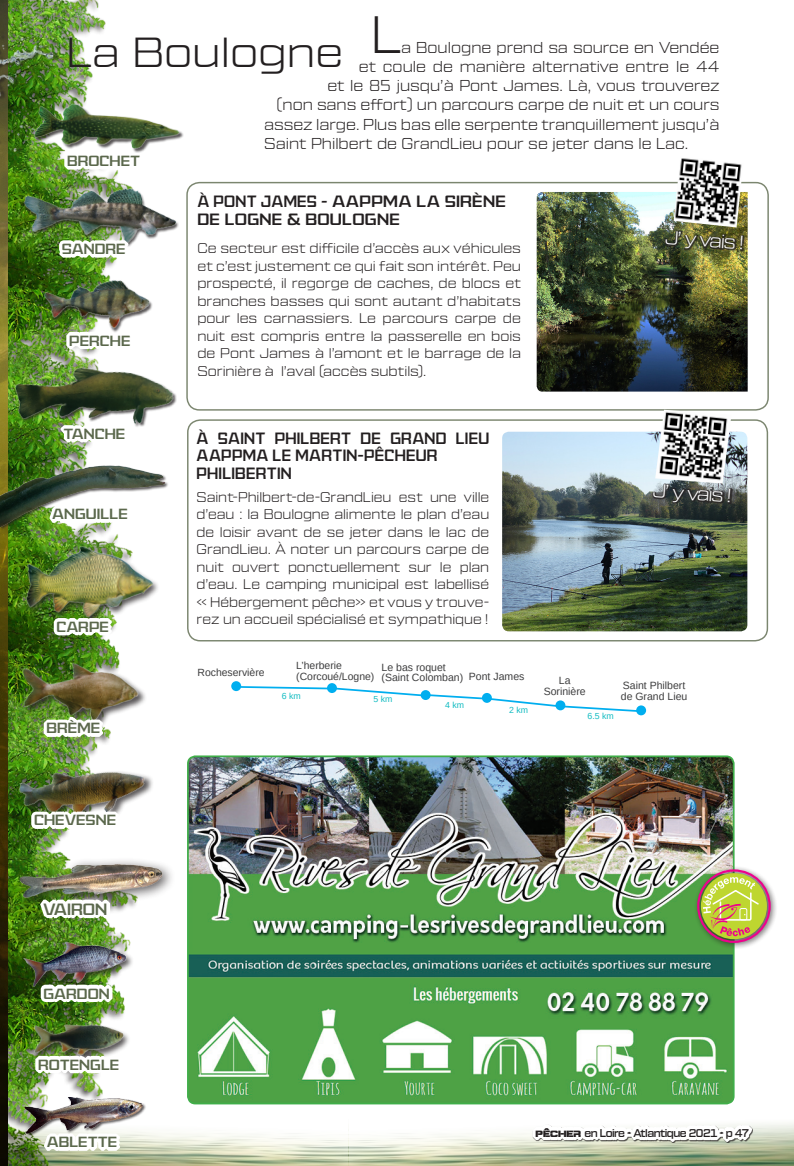
<style>
.page{position:relative;width:794px;height:1166px;background:#fff}
.page>*{position:absolute;margin:0;border:0;box-sizing:border-box;transform-origin:0 0}
.t1{font:52.5px "Tactic Sans Lgt";color:#231f20;scale:.95 1}
.t2{font:42px "Tactic Sans Lgt";color:#231f20}
.t3{font:19.25px "Tactic Sans Lgt";color:#fff}
.t4{font:15.75px "Tactic Sans Lgt";color:#231f20;scale:.95 1}
.Style_de_paragraphe{font:15.75px/17.5px "American Captain Patrius 02 FRE";letter-spacing:.015em;color:#231f20;scale:.9 1}
.Style_de_paragraphe-2{font:15.75px "American Captain Patrius 02 FRE";letter-spacing:.015em;color:#231f20}
.t5{font:15.75px "American Captain Patrius 02 FRE";color:#5b684c}
.t6{font:14.17px "American Captain Patrius 02 FRE";color:#5b684c}
.t7{font:14px/17.5px "Tactic Sans Lgt";color:#231f20;text-align:justify;scale:.96 1}
.t8{font:14px/17.5px "Tactic Sans Lgt";color:#231f20;text-align:justify;scale:.94 1}
.t9{font:500 11.2px "Tactic Sans";letter-spacing:-.05em;color:#231f20;scale:.91 1}
.t10{font:10.5px/10.5px "Arimo";color:#3e3e3f}
.t11{font:10.33px "Arimo";color:#3e3e3f}
.t12{font:8.75px "Arimo";color:#14bcc2}
.s1{font-family:"Steiner";font-weight:400;font-size:10.85px}
</style>
<div class="page">
<img style="left:182px;top:1103px;width:612px;height:63px">
<img style="left:7px;top:201px;width:30px;height:138px">
<img style="left:7px;top:452px;width:21px;height:242px">
<img style="left:7px;top:694px;width:175px;height:472px">
<img style="left:0;top:201px;width:7px;height:965px">
<div style="left:186px;top:182px;width:583px;height:229px;border:1px solid #5b684c;border-radius:13px"></div>
<img style="left:536px;top:192px;width:211px;height:200px">
<div style="left:665px;top:230px;width:80px;height:21px;background:#231f20;opacity:.75"></div>
<img style="left:673px;top:158px;width:70px;height:69px">
<div style="left:187px;top:419px;width:581px;height:222px;border:1px solid #5b684c;border-radius:13px"></div>
<img style="left:502px;top:432px;width:245px;height:199px">
<div style="left:652px;top:484px;width:81px;height:21px;background:#231f20;opacity:.75"></div>
<img style="left:655px;top:410px;width:76px;height:73px">
<svg style="left:327px;top:683px;width:10px;height:10px"></svg>
<div style="left:231px;top:681px;width:10px;height:10px;background:#00aeef;border-radius:50%"></div>
<div style="left:636px;top:705px;width:10px;height:10px;background:#00aeef;border-radius:50%"></div>
<svg style="left:238px;top:685px;width:402px;height:28px"></svg>
<svg style="left:528px;top:1118px;width:233px;height:28px"></svg>
<img style="left:17px;top:201px;width:162px;height:71px">
<img style="left:37px;top:255px;width:123px;height:84px">
<img style="left:54px;top:0;width:94px;height:339px">
<div style="left:0;top:453px;width:170px;height:76px;background:#231f20;opacity:.24"></div>
<img style="left:15px;top:535px;width:142px;height:95px">
<div style="left:22px;top:662px;width:125px;height:67px;background:#231f20;opacity:.75"></div>
<img style="left:13px;top:648px;width:131px;height:71px">
<img style="left:4px;top:719px;width:154px;height:141px">
<img style="left:20px;top:930px;width:116px;height:62px">
<img style="left:24px;top:1000px;width:4px;height:72px">
<img style="left:17px;top:1090px;width:131px;height:59px">
<svg style="left:37px;top:1128px;width:88px;height:26px"></svg>
<img style="left:7px;top:339px;width:170px;height:113px">
<div style="left:14px;top:857px;width:162px;height:53px;background:#231f20;opacity:.75"></div>
<img style="left:17px;top:837px;width:149px;height:68px">
<img style="left:28px;top:387px;width:107px;height:697px">
<img style="left:60px;top:94px;width:124px;height:63px">
<div style="left:0;top:0;width:60px;height:195px;background:#231f20;opacity:.75"></div>
<img style="left:0;top:6px;width:58px;height:195px">
<img style="left:188px;top:757px;width:545px;height:346px">
<div style="left:187px;top:755px;width:547px;height:349px;border:2px solid #40ae49;border-radius:7px"></div>
<div style="left:693px;top:865px;width:85px;height:85px;background:#231f20;opacity:.75"></div>
<div style="left:701px;top:873px;width:66px;height:66px;background:#bed630;border-radius:50%"></div>
<div style="left:697px;top:869px;width:73px;height:74px;border:2px solid #ed028c;border-radius:50%"></div>
<svg style="left:703px;top:877px;width:57px;height:59px"></svg>
<p class="t1" style="left:371px;top:7px;width:33px">L</p>
<p class="t2" style="left:66px;top:31px;width:278px">La Boulogne</p>
<p class="t4" style="left:401px;top:39px;width:336px">a Boulogne prend sa source en Vendée</p>
<p class="t4" style="left:359px;top:58px;width:381px">et coule de manière alternative entre le 44</p>
<p class="t4" style="left:327px;top:77px;width:414px">et le 85 jusqu’à Pont James. Là, vous trouverez</p>
<p class="t4" style="left:276px;top:97px;width:468px">(non sans effort) un parcours carpe de nuit et un cours</p>
<p class="t4" style="left:264px;top:116px;width:480px">assez large. Plus bas elle serpente tranquillement jusqu’à</p>
<p class="t4" style="left:264px;top:135px;width:448px">Saint Philbert de GrandLieu pour se jeter dans le Lac.</p>
<p class="t6" style="left:67px;top:152px;width:75px">BROCHET</p>
<p class="t6" style="left:62px;top:240px;width:65px">SANDRE</p>
<p class="t6" style="left:69px;top:331px;width:63px">PERCHE</p>
<p class="t6" style="left:63px;top:425px;width:63px">TANCHE</p>
<p class="t6" style="left:52px;top:505px;width:77px">ANGUILLE</p>
<p class="t6" style="left:57px;top:618px;width:54px">CARPE</p>
<p class="t6" style="left:47px;top:719px;width:55px">BRÈME</p>
<p class="t6" style="left:34px;top:811px;width:84px">CHEVESNE</p>
<p class="t5" style="left:43px;top:899px;width:66px">VAIRON</p>
<p class="t6" style="left:44px;top:984px;width:68px">GARDON</p>
<p class="t6" style="left:38px;top:1055px;width:83px">ROTENGLE</p>
<p class="t6" style="left:47px;top:1133px;width:72px">ABLETTE</p>
<p class="Style_de_paragraphe" style="left:197px;top:192px;width:344px">À PONT JAMES - AAPPMA LA SIRÈNE</p>
<p class="Style_de_paragraphe-2" style="left:197px;top:210px;width:204px">DE LOGNE &amp; BOULOGNE</p>
<p class="t7" style="left:197px;top:240px;width:339px">Ce secteur est difficile d’accès aux véhicules et c’est justement ce qui fait son intérêt. Peu prospecté, il regorge de caches, de blocs et branches basses qui sont autant d’habitats pour les carnassiers. Le parcours carpe de nuit est compris entre la passerelle en bois de Pont James à l’amont et le barrage de la Sorinière à l’aval (accès subtils).</p>
<p class="t3" style="left:666px;top:227px;width:80px;rotate:4deg">J’ y vais !</p>
<p class="Style_de_paragraphe" style="left:197px;top:429px;width:327px">À SAINT PHILBERT DE GRAND LIEU<br>AAPPMA LE MARTIN-PÊCHEUR</p>
<p class="Style_de_paragraphe" style="left:197px;top:464px;width:107px">PHILIBERTIN</p>
<p class="t8" style="left:197px;top:488px;width:313px">Saint-Philbert-de-GrandLieu est une ville d’eau : la Boulogne alimente le plan d’eau de loisir avant de se jeter dans le lac de GrandLieu. À noter un parcours carpe de nuit ouvert ponctuellement sur le plan d’eau. Le camping municipal est labellisé « Hébergement pêche» et vous y trouve&shy;rez un accueil spécialisé et sympathique !</p>
<p class="t3" style="left:653px;top:480px;width:80px;rotate:4deg">J’ y vais !</p>
<p class="t11" style="left:197px;top:666px;width:69px">Rocheservière</p>
<p class="t11" style="left:296px;top:659px;width:47px">L’herberie</p>
<p class="t11" style="left:296px;top:669px;width:80px">(Corcoué/Logne)</p>
<p class="t10" style="left:469px;top:671px;width:57px">Pont James</p>
<p class="t10" style="left:381px;top:662px;width:66px">Le bas roquet</p>
<p class="t10" style="left:381px;top:672px;width:83px">(Saint Colomban)</p>
<p class="t12" style="left:282px;top:691px;width:20px">6 km</p>
<p class="t12" style="left:373px;top:693px;width:20px">5 km</p>
<p class="t12" style="left:445px;top:699px;width:20px">4 km</p>
<p class="t12" style="left:509px;top:704px;width:20px">2 km</p>
<p class="t10" style="left:559px;top:675px;width:13px">La</p>
<p class="t10" style="left:544px;top:686px;width:44px">Sorinière</p>
<p class="t12" style="left:587px;top:710px;width:28px">6.5 km</p>
<p class="t10" style="left:621px;top:680px;width:68px">Saint Philbert de Grand Lieu</p>
<p class="t9" style="left:536px;top:1127px;width:236px"><span class="s1">PÊCHER</span> en Loire - Atlantique 2021 - p 47</p>
</div>
